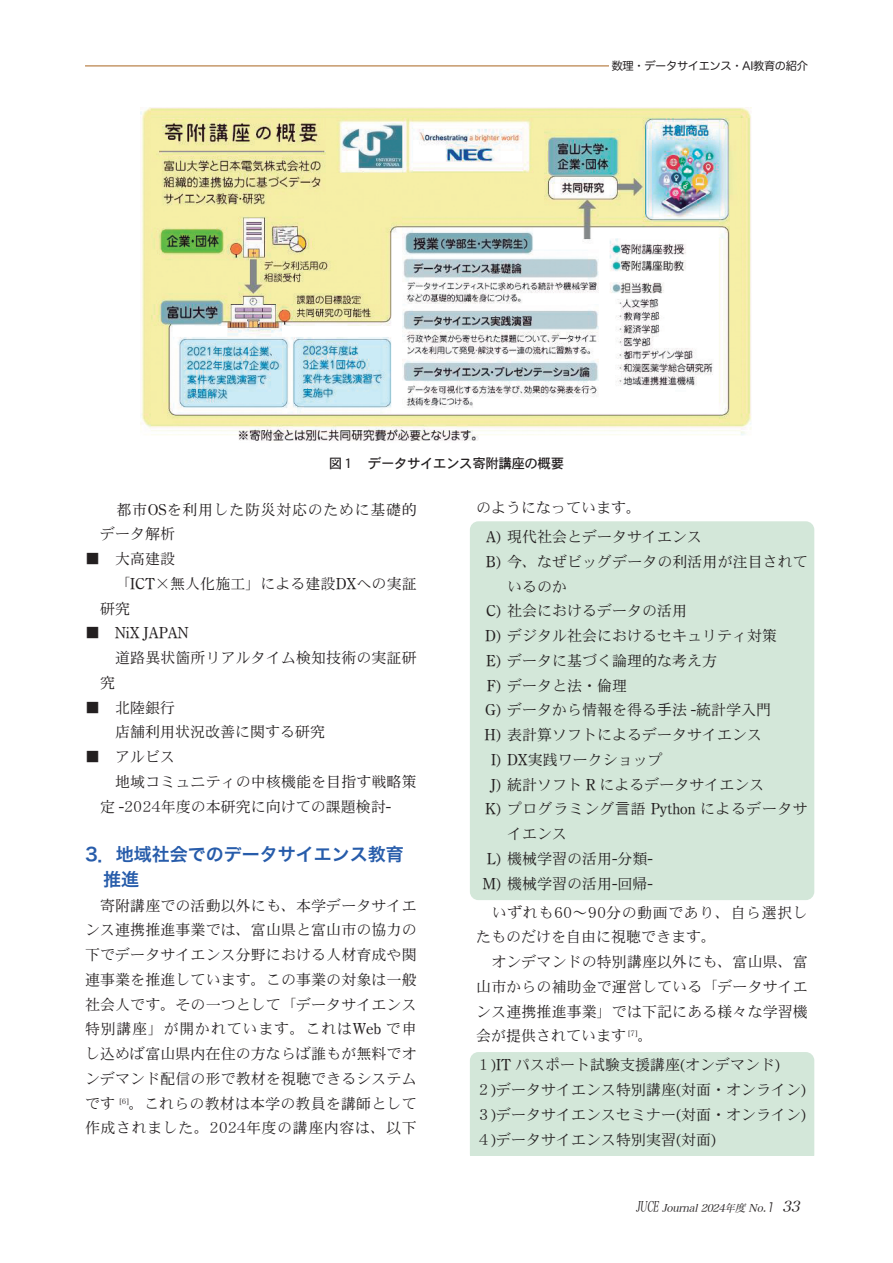
<style>
.page{position:relative;width:893px;height:1263px;background:#fff}
.page>*{position:absolute;margin:0;border:0;box-sizing:border-box;transform-origin:0 0}
.t1{font:18px/24.8px "Hira Kaku Pro W6";color:#275caa}
.t2{font:15px/24.8px "DFHS Mincho W3 MP RKSJ H";color:#231f20}
.t3{font:15px/24.8px "DFHS Mincho W3 MP RKSJ H";letter-spacing:.045em;color:#231f20}
.t4{font:15px "DFHS Mincho W3 MP RKSJ H";letter-spacing:.03em;color:#231f20}
.t5{font:15px "Century Oldstyle Roman";color:#231f20}
.t6{font:13.5px "Heisei Kaku Gothic W5";letter-spacing:-.035em;color:#231f20}
.t7{font:11.25px "Hira Maru Pro W4";letter-spacing:-.035em;color:#231f20}
.t8{font:italic 10.5px "Hira Min Pro W3";color:#231f20}
.s1{font-family:"Century Oldstyle Roman"}
.s2{font-family:"DFHS Mincho W3 MP RKSJ H"}
.s3{font-family:"Hira Kaku Pro W3"}
.s4{font-style:normal;font-size:14.4px}
.s5{font-family:"Hira Kaku Pro W3";font-size:12.6px}
.s6{font-size:15px}
</style>
<div class="page">
<div style="left:470px;top:1052px;width:344px;height:110px;background:#d3e7d9;border-radius:9px"></div>
<div style="left:470px;top:521px;width:344px;height:379px;background:#d3e7d9;border-radius:9px"></div>
<hr style="left:85px;top:66px;width:723px;height:1px;background:#a96520">
<div style="left:610px;top:60px;width:198px;height:14px;background:#fff"></div>
<img style="left:141px;top:108px;width:611px;height:333px">
<div style="left:452px;top:1157px;width:381px;height:11px;background:#fff"></div>
<p class="t7" style="left:612px;top:56px;width:198px">数理・データサイエンス・AI教育の紹介</p>
<p class="t6" style="left:329px;top:456px;width:237px">図１ データサイエンス寄附講座の概要</p>
<p class="t3" style="left:100px;top:497px;width:318px;text-indent:16px">都市<span class="s1">OS</span>を利用した防災対応のために基礎的データ解析</p>
<p class="t2" style="left:85px;top:546px;width:91px">■ 大高建設</p>
<p class="t2" style="left:115px;top:571px;width:303px">「<span class="s1">ICT</span>×無人化施工」による建設<span class="s1">DX</span>への実証</p>
<p class="t2" style="left:100px;top:596px;width:31px">研究</p>
<p class="t5" style="left:85px;top:624px;width:105px"><span class="s2">■</span> NiX JAPAN</p>
<p class="t2" style="left:115px;top:645px;width:303px">道路異状箇所リアルタイム検知技術の実証研</p>
<p class="t2" style="left:100px;top:670px;width:16px">究</p>
<p class="t2" style="left:115px;top:695px;width:212px;text-indent:-30px">■ 北陸銀行<br>店舗利用状況改善に関する研究</p>
<p class="t2" style="left:85px;top:744px;width:91px">■ アルビス</p>
<p class="t2" style="left:115px;top:769px;width:303px">地域コミュニティの中核機能を目指す戦略策</p>
<p class="t2" style="left:100px;top:794px;width:292px">定 <span class="s3">-</span>2024年度の本研究に向けての課題検討<span class="s3">-</span></p>
<p class="t1" style="left:103px;top:841px;width:302px;text-indent:-18px">3．地域社会でのデータサイエンス教育推進</p>
<p class="t2" style="left:85px;top:893px;width:333px;text-align:justify;text-indent:15px">寄附講座での活動以外にも、本学データサイエンス連携推進事業では、富山県と富山市の協力の下でデータサイエンス分野における人材育成や関連事業を推進しています。この事業の対象は一般社会人です。その一つとして「データサイエンス特別講座」が開かれています。これは<span class="s1">Web</span> で申し込めば富山県内在住の方ならば誰もが無料でオンデマンド配信の形で教材を視聴できるシステムです <sup>[</sup><sup>6</sup><sup>]</sup>。これらの教材は本学の教員を講師として作成されました。2024年度の講座内容は、以下</p>
<p class="t2" style="left:486px;top:493px;width:217px;line-height:29px;text-indent:-10px">のようになっています。<br><span class="s1">A)</span> 現代社会とデータサイエンス</p>
<p class="t2" style="left:486px;top:549px;width:323px"><span class="s1">B)</span> 今、なぜビッグデータの利活用が注目されて</p>
<p class="t2" style="left:507px;top:574px;width:61px">いるのか</p>
<p class="t2" style="left:486px;top:598px;width:202px"><span class="s1">C)</span> 社会におけるデータの活用</p>
<p class="t2" style="left:485px;top:623px;width:293px"><span class="s1">D)</span> デジタル社会におけるセキュリティ対策</p>
<p class="t2" style="left:486px;top:648px;width:232px"><span class="s1">E)</span> データに基づく論理的な考え方</p>
<p class="t2" style="left:487px;top:673px;width:142px"><span class="s1">F)</span> データと法・倫理</p>
<p class="t2" style="left:485px;top:697px;width:287px"><span class="s1">G)</span> データから情報を得る<span class="s3">⼿</span>法 <span class="s3">-</span>統計学入門</p>
<p class="t2" style="left:485px;top:722px;width:279px"><span class="s1">H)</span> 表計算ソフトによるデータサイエンス</p>
<p class="t2" style="left:491px;top:747px;width:173px"><span class="s1">I) DX</span>実践ワークショップ</p>
<p class="t2" style="left:491px;top:772px;width:275px"><span class="s1">J)</span> 統計ソフト <span class="s1">R</span> によるデータサイエンス</p>
<p class="t4" style="left:485px;top:801px;width:324px"><span class="s1">K)</span> プログラミング<span class="s3">⾔</span>語 <span class="s1">Python</span> によるデータサ</p>
<p class="t2" style="left:507px;top:821px;width:61px">イエンス</p>
<p class="t2" style="left:487px;top:846px;width:167px"><span class="s1">L)</span> 機械学習の活用<span class="s3">-</span>分類<span class="s3">-</span></p>
<p class="t2" style="left:483px;top:871px;width:172px"><span class="s1">M)</span> 機械学習の活用<span class="s3">-</span>回帰<span class="s3">-</span></p>
<p class="t2" style="left:476px;top:900px;width:333px;text-indent:16px">いずれも60〜90分の動画であり、自ら選択したものだけを自由に視聴できます。</p>
<p class="t2" style="left:476px;top:949px;width:333px;text-align:justify;text-indent:15px">オンデマンドの特別講座以外にも、富山県、富山市からの補助金で運営している「データサイエンス連携推進事業」では下記にある様々な学習機会が提供されています <sup>[</sup><sup>7</sup><sup>]</sup>。</p>
<p class="t2" style="left:476px;top:1052px;width:331px">１<span class="s1">)IT</span> パスポート試験支援講座<span class="s1">(</span>オンデマンド<span class="s1">)<br></span>２<span class="s1">)</span>データサイエンス特別講座<span class="s1">(</span>対面・オンライン<span class="s1">)<br></span>３<span class="s1">)</span>データサイエンスセミナー<span class="s1">(</span>対面・オンライン<span class="s1">)<br></span>４<span class="s1">)</span>データサイエンス特別実習<span class="s1">(</span>対面<span class="s1">)</span></p>
<p class="t8" style="left:636px;top:1199px;width:170px"><span class="s4">JUCE</span> Journal 2024年度 No.<span class="s5">1</span> <span class="s6">33</span></p>
</div>
